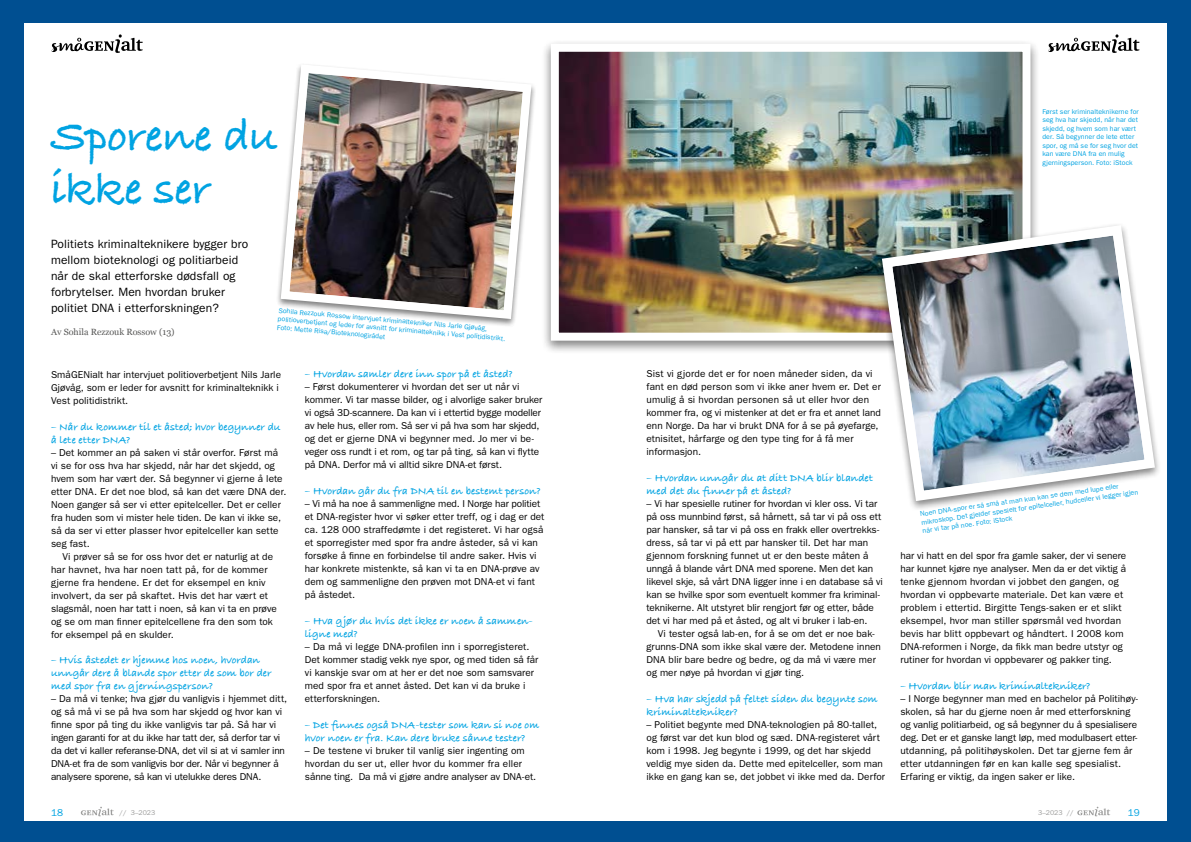
<style>
.page{position:relative;width:1191px;height:842px;background:#004f91}
.page>*{position:absolute;margin:0;border:0;box-sizing:border-box;transform-origin:0 0}
.t1{font:700 47.1px/53.1px "Bradley Hand ITCTT";letter-spacing:-.01em;color:#00a3e2}
.t2{font:12px/16px "ITC Franklin Gothic Std";letter-spacing:.01em;color:#000}
.t3{font:700 11px/13px "Bradley Hand ITCTT";letter-spacing:.005em;color:#00a3e2}
.t4{font:10px/13px "ITC Franklin Gothic Std";letter-spacing:.005em;color:#000}
.t5{font:10px "ITC Franklin Gothic Std";color:#00a3e2}
.t6{font:9px "Georgia";color:#575756}
.t7{font:7px/8.5px "ITC Franklin Gothic Std";letter-spacing:.01em;color:#00a3e2}
.t8{font:7px "ITC Franklin Gothic Std";color:#9d9d9c}
</style>
<div class="page">
<div style="left:24px;top:23px;width:1142px;height:797px;background:#fff"></div>
<svg style="left:52px;top:34px;width:91px;height:19px"></svg>
<svg style="left:1048px;top:34px;width:91px;height:19px"></svg>
<div style="left:542px;top:40px;width:498px;height:315px;background:#000;opacity:.5"></div>
<img style="left:547px;top:40px;width:487px;height:305px">
<img style="left:277px;top:65px;width:258px;height:258px">
<div style="left:874px;top:221px;width:287px;height:290px;background:#000;opacity:.5"></div>
<img style="left:876px;top:220px;width:284px;height:286px">
<svg style="left:1077px;top:807px;width:33px;height:9px"></svg>
<svg style="left:81px;top:807px;width:33px;height:9px"></svg>
<h1 class="t1" style="left:51px;top:107px;width:228px">Sporene du ikke ser</h1>
<p class="t2" style="left:51px;top:236px;width:199px">Politiets kriminalteknikere bygger bro mellom bioteknologi og politiarbeid når de skal etterforske dødsfall og forbrytelser. Men hvordan bruker politiet DNA i etterforskningen?</p>
<p class="t6" style="left:51px;top:325px;width:125px">Av Sohila Rezzouk Rossow (13)</p>
<p class="t7" style="left:279px;top:306px;width:230px;rotate:5deg">Sohila Rezzouk Rossow intervjuet kriminaltekniker Nils Jarle Gjøvåg, politioverbetjent og leder for avsnitt for kriminalteknikk i Vest politidistrikt.<br>Foto: Mette Risa/Bioteknologirådet</p>
<p class="t4" style="left:51px;top:368px;width:232px">SmåGENialt har intervjuet politioverbetjent Nils Jarle<br>Gjøvåg, som er leder for avsnitt for kriminalteknikk i<br>Vest politidistrikt.</p>
<p class="t3" style="left:51px;top:420px;width:231px">– Når du kommer til et åsted; hvor begynner du å lete etter DNA?</p>
<p class="t4" style="left:51px;top:446px;width:237px">– Det kommer an på saken vi står overfor. Først må vi se for oss hva har skjedd, når har det skjedd, og hvem som har vært der. Så begynner vi gjerne å lete etter DNA. Er det noe blod, så kan det være DNA der.<br>Noen ganger så ser vi etter epitelceller. Det er celler fra huden som vi mister hele tiden. De kan vi ikke se, så da ser vi etter plasser hvor epitelceller kan sette seg fast.</p>
<p class="t4" style="left:51px;top:550px;width:227px;text-indent:11px">Vi prøver så se for oss hvor det er naturlig at de har havnet, hva har noen tatt på, for de kommer gjerne fra hendene. Er det for eksempel en kniv involvert, da ser på skaftet. Hvis det har vært et slagsmål, noen har tatt i noen, så kan vi ta en prøve og se om man finner epitelcellene fra den som tok for eksempel på en skulder.</p>
<p class="t3" style="left:51px;top:653px;width:222px">– Hvis åstedet er hjemme hos noen, hvordan unngår dere å blande spor etter de som bor der med spor fra en gjerningsperson?</p>
<p class="t4" style="left:51px;top:692px;width:238px">– Da må vi tenke; hva gjør du vanligvis i hjemmet ditt, og så må vi se på hva som har skjedd og hvor kan vi finne spor på ting du ikke vanligvis tar på. Så har vi ingen garanti for at du ikke har tatt der, så derfor tar vi da det vi kaller referanse-DNA, det vil si at vi samler inn DNA-et fra de som vanligvis bor der. Når vi begynner å analysere sporene, så kan vi utelukke deres DNA.</p>
<p class="t3" style="left:305px;top:367px;width:209px">– Hvordan samler dere inn spor på et åsted?</p>
<p class="t4" style="left:305px;top:380px;width:239px">– Først dokumenterer vi hvordan det ser ut når vi kommer. Vi tar masse bilder, og i alvorlige saker bruker vi også 3D-scannere. Da kan vi i ettertid bygge modeller av hele hus, eller rom. Så ser vi på hva som har skjedd, og det er gjerne DNA vi begynner med. Jo mer vi be&shy;veger oss rundt i et rom, og tar på ting, så kan vi flytte på DNA. Derfor må vi alltid sikre DNA-et først.</p>
<p class="t3" style="left:305px;top:484px;width:237px">– Hvordan går du fra DNA til en bestemt person?</p>
<p class="t4" style="left:305px;top:497px;width:241px">– Vi må ha noe å sammenligne med. I Norge har politiet et DNA-register hvor vi søker etter treff, og i dag er det ca. 128 000 straffedømte i det registeret. Vi har også et sporregister med spor fra andre åsteder, så vi kan forsøke å finne en forbindelse til andre saker. Hvis vi har konkrete mistenkte, så kan vi ta en DNA-prøve av dem og sammenligne den prøven mot DNA-et vi fant på åstedet.</p>
<p class="t3" style="left:305px;top:614px;width:230px">– Hva gjør du hvis det ikke er noen å sammen&shy;ligne med?</p>
<p class="t4" style="left:305px;top:640px;width:235px">– Da må vi legge DNA-profilen inn i sporregisteret.<br>Det kommer stadig vekk nye spor, og med tiden så får vi kanskje svar om at her er det noe som samsvarer med spor fra et annet åsted. Det kan vi da bruke i etterforskningen.</p>
<p class="t3" style="left:305px;top:718px;width:236px">– Det finnes også DNA-tester som kan si noe om hvor noen er fra. Kan dere bruke sånne tester?</p>
<p class="t4" style="left:305px;top:744px;width:233px">– De testene vi bruker til vanlig sier ingenting om hvordan du ser ut, eller hvor du kommer fra eller sånne ting. Da må vi gjøre andre analyser av DNA-et.</p>
<p class="t7" style="left:1042px;top:107px;width:98px">Først ser kriminalteknikerne for seg hva har skjedd, når har det skjedd, og hvem som har vært der. Så begynner de lete etter spor, og må se for seg hvor det kan være DNA fra en mulig gjerningsperson. Foto: iStock</p>
<p class="t4" style="left:646px;top:367px;width:236px">Sist vi gjorde det er for noen måneder siden, da vi fant en død person som vi ikke aner hvem er. Det er umulig å si hvordan personen så ut eller hvor den kommer fra, og vi mistenker at det er fra et annet land enn Norge. Da har vi brukt DNA for å se på øyefarge, etnisitet, hårfarge og den type ting for å få mer informasjon.</p>
<p class="t3" style="left:646px;top:471px;width:228px">– Hvordan unngår du at ditt DNA blir blandet med det du finner på et åsted?</p>
<p class="t4" style="left:646px;top:497px;width:238px">– Vi har spesielle rutiner for hvordan vi kler oss. Vi tar på oss munnbind først, så hårnett, så tar vi på oss ett par hansker, så tar vi på oss en frakk eller overtrekks&shy;dress, så tar vi på ett par hansker til. Det har man gjennom forskning funnet ut er den beste måten å unngå å blande vårt DNA med sporene. Men det kan likevel skje, så vårt DNA ligger inne i en database så vi kan se hvilke spor som eventuelt kommer fra kriminal&shy;teknikerne. Alt utstyret blir rengjort før og etter, både det vi har med på et åsted, og alt vi bruker i lab-en.</p>
<p class="t4" style="left:646px;top:627px;width:236px;text-indent:11px">Vi tester også lab-en, for å se om det er noe bak&shy;grunns-DNA som ikke skal være der. Metodene innen DNA blir bare bedre og bedre, og da må vi være mer og mer nøye på hvordan vi gjør ting.</p>
<p class="t3" style="left:646px;top:692px;width:233px">– Hva har skjedd på feltet siden du begynte som kriminaltekniker?</p>
<p class="t4" style="left:646px;top:718px;width:240px">– Politiet begynte med DNA-teknologien på 80-tallet, og først var det kun blod og sæd. DNA-registeret vårt kom i 1998. Jeg begynte i 1999, og det har skjedd veldig mye siden da. Dette med epitelceller, som man ikke en gang kan se, det jobbet vi ikke med da. Derfor</p>
<p class="t7" style="left:919px;top:510px;width:220px;rotate:-8deg">Noen DNA-spor er så små at man kun kan se dem med lupe eller mikroskop. Det gjelder spesielt for epitelceller, hudceller vi legger igjen når vi tar på noe. Foto: iStock</p>
<p class="t4" style="left:900px;top:549px;width:227px">har vi hatt en del spor fra gamle saker, der vi senere har kunnet kjøre nye analyser. Men da er det viktig å tenke gjennom hvordan vi jobbet den gangen, og hvordan vi oppbevarte materiale. Det kan være et problem i ettertid. Birgitte Tengs-saken er et slikt eksempel, hvor man stiller spørsmål ved hvordan bevis har blitt oppbevart og håndtert. I 2008 kom DNA-reformen i Norge, da fikk man bedre utstyr og rutiner for hvordan vi oppbevarer og pakker ting.</p>
<p class="t3" style="left:900px;top:679px;width:192px">– Hvordan blir man kriminaltekniker?</p>
<p class="t4" style="left:900px;top:692px;width:239px">– I Norge begynner man med en bachelor på Politihøy&shy;skolen, så har du gjerne noen år med etterforskning og vanlig politiarbeid, og så begynner du å spesialisere deg. Det er et ganske langt løp, med modulbasert etter&shy;utdanning, på politihøyskolen. Det tar gjerne fem år etter utdanningen før en kan kalle seg spesialist.<br>Erfaring er viktig, da ingen saker er like.</p>
<p class="t5" style="left:51px;top:806px;width:13px">18</p>
<p class="t8" style="left:120px;top:808px;width:37px">// 3–2023</p>
<p class="t8" style="left:1038px;top:808px;width:37px">3–2023 //</p>
<p class="t5" style="left:1128px;top:806px;width:13px">19</p>
</div>
